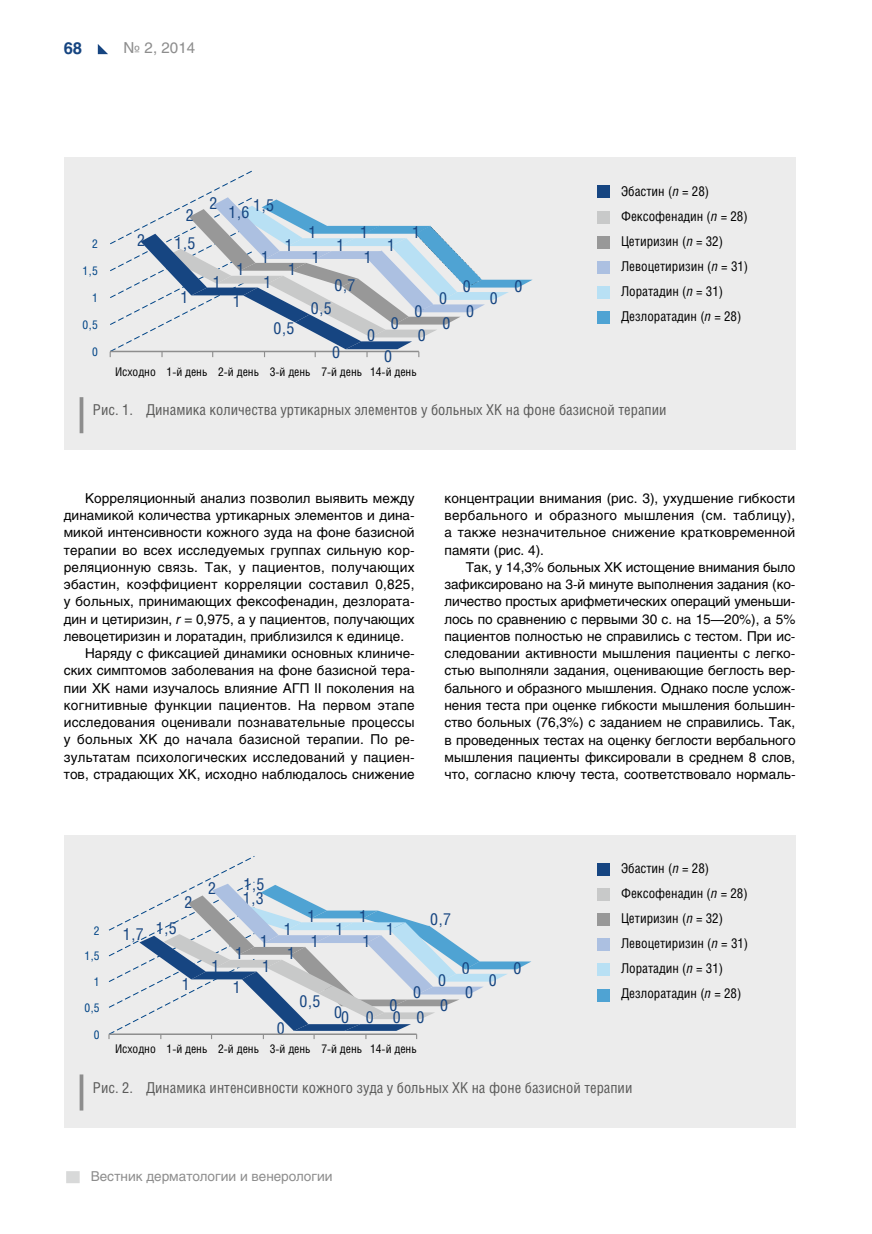
<style>
.page{position:relative;width:872px;height:1234px;background:#fff}
.page>*{position:absolute;margin:0;border:0;box-sizing:border-box;transform-origin:0 0}
.t1{font:16.5px "Helios Cond C";color:#164581}
.t2{font:700 16.5px "Helios C";color:#164581}
.t3{font:15px "Helios Cond C";color:#5a5a59}
.t4{font:15px "Helios C";color:#8d8d8d}
.t5{font:13.5px/17.2px "Helios C";letter-spacing:.005em;color:#000;text-align:justify}
.t6{font:13.5px/25px "Helios Cond C";color:#000}
.t7{font:13.5px "Helios C";color:#8d8d8d}
.t8{font:12px "Helios Cond C";color:#000}
.t9{font:12px "Helios Cond C";color:#004486}
.s1{font-style:italic}
</style>
<div class="page">
<div style="left:66px;top:1170px;width:14px;height:12px;background:#d8d9d9"></div>
<svg style="left:98px;top:44px;width:10px;height:10px"></svg>
<div style="left:64px;top:157px;width:731px;height:293px;background:#ececec"></div>
<hr style="left:80px;top:397px;width:3px;height:36px;background:#8d8d8d">
<svg style="left:110px;top:170px;width:422px;height:187px"></svg>
<div style="left:597px;top:236px;width:12px;height:12px;background:#989898"></div>
<div style="left:597px;top:210px;width:12px;height:13px;background:#c8c9c9"></div>
<div style="left:597px;top:261px;width:12px;height:13px;background:#acc0e1"></div>
<div style="left:597px;top:311px;width:12px;height:13px;background:#4fa3d3"></div>
<div style="left:597px;top:286px;width:12px;height:13px;background:#b8e0f4"></div>
<div style="left:597px;top:185px;width:12px;height:13px;background:#164581"></div>
<div style="left:64px;top:834px;width:731px;height:293px;background:#ececec"></div>
<hr style="left:80px;top:1074px;width:3px;height:36px;background:#8d8d8d">
<div style="left:597px;top:912px;width:12px;height:13px;background:#989898"></div>
<div style="left:597px;top:887px;width:12px;height:13px;background:#c8c9c9"></div>
<div style="left:597px;top:938px;width:12px;height:12px;background:#acc0e1"></div>
<div style="left:597px;top:988px;width:12px;height:13px;background:#4fa3d3"></div>
<div style="left:597px;top:963px;width:12px;height:13px;background:#b8e0f4"></div>
<div style="left:597px;top:862px;width:12px;height:13px;background:#164581"></div>
<svg style="left:108px;top:856px;width:423px;height:182px"></svg>
<p class="t2" style="left:64px;top:38px;width:20px">68</p>
<p class="t4" style="left:124px;top:39px;width:73px">№ 2, 2014</p>
<p class="t1" style="left:186px;top:205px;width:9px">2</p>
<p class="t1" style="left:209px;top:193px;width:9px">2</p>
<p class="t1" style="left:253px;top:195px;width:22px">1,5</p>
<p class="t1" style="left:228px;top:202px;width:22px">1,6</p>
<p class="t9" style="left:92px;top:237px;width:7px">2</p>
<p class="t9" style="left:83px;top:264px;width:17px">1,5</p>
<p class="t9" style="left:92px;top:290px;width:7px">1</p>
<p class="t9" style="left:83px;top:317px;width:17px">0,5</p>
<p class="t1" style="left:137px;top:230px;width:9px">2</p>
<p class="t1" style="left:308px;top:222px;width:9px">1</p>
<p class="t1" style="left:360px;top:222px;width:9px">1</p>
<p class="t1" style="left:412px;top:222px;width:9px">1</p>
<p class="t1" style="left:174px;top:233px;width:22px">1,5</p>
<p class="t1" style="left:285px;top:235px;width:9px">1</p>
<p class="t1" style="left:336px;top:235px;width:9px">1</p>
<p class="t1" style="left:387px;top:235px;width:9px">1</p>
<p class="t1" style="left:261px;top:247px;width:9px">1</p>
<p class="t1" style="left:312px;top:247px;width:9px">1</p>
<p class="t1" style="left:364px;top:247px;width:9px">1</p>
<p class="t1" style="left:236px;top:259px;width:9px">1</p>
<p class="t1" style="left:288px;top:259px;width:9px">1</p>
<p class="t1" style="left:213px;top:272px;width:9px">1</p>
<p class="t1" style="left:263px;top:272px;width:9px">1</p>
<p class="t1" style="left:334px;top:275px;width:22px">0,7</p>
<p class="t1" style="left:463px;top:276px;width:9px">0</p>
<p class="t1" style="left:514px;top:276px;width:9px">0</p>
<p class="t1" style="left:180px;top:287px;width:9px">1</p>
<p class="t1" style="left:233px;top:291px;width:9px">1</p>
<p class="t1" style="left:439px;top:288px;width:9px">0</p>
<p class="t1" style="left:490px;top:288px;width:9px">0</p>
<p class="t1" style="left:311px;top:298px;width:22px">0,5</p>
<p class="t1" style="left:414px;top:301px;width:9px">0</p>
<p class="t1" style="left:466px;top:301px;width:9px">0</p>
<p class="t1" style="left:391px;top:313px;width:9px">0</p>
<p class="t1" style="left:442px;top:313px;width:9px">0</p>
<p class="t1" style="left:273px;top:318px;width:22px">0,5</p>
<p class="t1" style="left:367px;top:325px;width:9px">0</p>
<p class="t1" style="left:418px;top:325px;width:9px">0</p>
<p class="t9" style="left:92px;top:344px;width:7px">0</p>
<p class="t1" style="left:332px;top:342px;width:9px">0</p>
<p class="t1" style="left:384px;top:346px;width:9px">0</p>
<p class="t8" style="left:115px;top:364px;width:303px">Исходно 1-й день 2-й день 3-й день 7-й день 14-й день</p>
<p class="t6" style="left:621px;top:178px;width:129px">Эбастин (<span class="s1">n</span> = 28)<br>Фексофенадин (<span class="s1">n</span> = 28)<br>Цетиризин (<span class="s1">n</span> = 32)<br>Левоцетиризин (<span class="s1">n</span> = 31)<br>Лоратадин (<span class="s1">n</span> = 31)<br>Дезлоратадин (<span class="s1">n</span> = 28)</p>
<p class="t3" style="left:93px;top:401px;width:575px">Рис. 1. Динамика количества уртикарных элементов у больных ХК на фоне базисной терапии</p>
<p class="t5" style="left:85px;top:489px;width:331px">Корреляционный анализ позволил выявить между</p>
<p class="t5" style="left:64px;top:506px;width:352px">динамикой количества уртикарных элементов и дина-</p>
<p class="t5" style="left:64px;top:523px;width:352px">микой интенсивности кожного зуда на фоне базисной</p>
<p class="t5" style="left:64px;top:541px;width:352px">терапии во всех исследуемых группах сильную кор-</p>
<p class="t5" style="left:64px;top:558px;width:352px">реляционную связь. Так, у пациентов, получающих</p>
<p class="t5" style="left:64px;top:575px;width:352px">эбастин, коэффициент корреляции составил 0,825,</p>
<p class="t5" style="left:64px;top:592px;width:352px">у больных, принимающих фексофенадин, дезлората-</p>
<p class="t5" style="left:64px;top:610px;width:352px">дин и цетиризин, <span class="s1">r</span> = 0,975, а у пациентов, получающих</p>
<p class="t5" style="left:64px;top:627px;width:342px">левоцетиризин и лоратадин, приблизился к единице.</p>
<p class="t5" style="left:85px;top:644px;width:331px">Наряду с фиксацией динамики основных клиниче-</p>
<p class="t5" style="left:64px;top:661px;width:352px">ских симптомов заболевания на фоне базисной тера-</p>
<p class="t5" style="left:64px;top:679px;width:352px">пии ХК нами изучалось влияние АГП II поколения на</p>
<p class="t5" style="left:64px;top:696px;width:352px">когнитивные функции пациентов. На первом этапе</p>
<p class="t5" style="left:64px;top:713px;width:352px">исследования оценивали познавательные процессы</p>
<p class="t5" style="left:64px;top:730px;width:352px">у больных ХК до начала базисной терапии. По ре-</p>
<p class="t5" style="left:64px;top:748px;width:352px">зультатам психологических исследований у пациен-</p>
<p class="t5" style="left:64px;top:765px;width:352px">тов, страдающих ХК, исходно наблюдалось снижение</p>
<p class="t5" style="left:444px;top:489px;width:352px">концентрации внимания (рис. 3), ухудшение гибкости вербального и образного мышления (см. таблицу), а также незначительное снижение кратковременной памяти (рис. 4).</p>
<p class="t5" style="left:444px;top:558px;width:353px;text-indent:21px">Так, у 14,3% больных ХК истощение внимания было зафиксировано на 3-й минуте выполнения задания (ко&shy;личество простых арифметических операций уменьши&shy;лось по сравнению с первыми 30 с. на 15—20%), а 5% пациентов полностью не справились с тестом. При ис&shy;следовании активности мышления пациенты с легко&shy;стью выполняли задания, оценивающие беглость вер&shy;бального и образного мышления. Однако после услож&shy;нения теста при оценке гибкости мышления большин&shy;ство больных (76,3%) с заданием не справились. Так, в проведенных тестах на оценку беглости вербального мышления пациенты фиксировали в среднем 8 слов, что, согласно ключу теста, соответствовало нормаль-</p>
<p class="t1" style="left:184px;top:891px;width:9px">2</p>
<p class="t1" style="left:208px;top:878px;width:9px">2</p>
<p class="t1" style="left:243px;top:874px;width:22px">1,5</p>
<p class="t1" style="left:243px;top:888px;width:22px">1,3</p>
<p class="t9" style="left:94px;top:922px;width:7px">2</p>
<p class="t9" style="left:84px;top:948px;width:17px">1,5</p>
<p class="t9" style="left:94px;top:974px;width:7px">1</p>
<p class="t9" style="left:84px;top:1000px;width:17px">0,5</p>
<p class="t9" style="left:94px;top:1026px;width:7px">0</p>
<p class="t1" style="left:123px;top:923px;width:22px">1,7</p>
<p class="t1" style="left:307px;top:906px;width:9px">1</p>
<p class="t1" style="left:359px;top:906px;width:9px">1</p>
<p class="t1" style="left:430px;top:909px;width:22px">0,7</p>
<p class="t1" style="left:156px;top:917px;width:22px">1,5</p>
<p class="t1" style="left:284px;top:918px;width:9px">1</p>
<p class="t1" style="left:335px;top:918px;width:9px">1</p>
<p class="t1" style="left:386px;top:918px;width:9px">1</p>
<p class="t1" style="left:260px;top:930px;width:9px">1</p>
<p class="t1" style="left:311px;top:930px;width:9px">1</p>
<p class="t1" style="left:362px;top:930px;width:9px">1</p>
<p class="t1" style="left:235px;top:943px;width:9px">1</p>
<p class="t1" style="left:287px;top:943px;width:9px">1</p>
<p class="t1" style="left:211px;top:955px;width:9px">1</p>
<p class="t1" style="left:262px;top:955px;width:9px">1</p>
<p class="t1" style="left:462px;top:957px;width:9px">0</p>
<p class="t1" style="left:513px;top:957px;width:9px">0</p>
<p class="t1" style="left:438px;top:970px;width:9px">0</p>
<p class="t1" style="left:489px;top:970px;width:9px">0</p>
<p class="t1" style="left:182px;top:973px;width:9px">1</p>
<p class="t1" style="left:233px;top:977px;width:9px">1</p>
<p class="t1" style="left:413px;top:982px;width:9px">0</p>
<p class="t1" style="left:465px;top:982px;width:9px">0</p>
<p class="t1" style="left:299px;top:991px;width:22px">0,5</p>
<p class="t1" style="left:389px;top:994px;width:9px">0</p>
<p class="t1" style="left:440px;top:994px;width:9px">0</p>
<p class="t1" style="left:334px;top:1002px;width:9px">0</p>
<p class="t1" style="left:366px;top:1007px;width:9px">0</p>
<p class="t1" style="left:416px;top:1007px;width:9px">0</p>
<p class="t1" style="left:341px;top:1007px;width:9px">0</p>
<p class="t1" style="left:393px;top:1007px;width:9px">0</p>
<p class="t1" style="left:277px;top:1017px;width:9px">0</p>
<p class="t6" style="left:621px;top:855px;width:129px">Эбастин (<span class="s1">n</span> = 28)<br>Фексофенадин (<span class="s1">n</span> = 28)<br>Цетиризин (<span class="s1">n</span> = 32)<br>Левоцетиризин (<span class="s1">n</span> = 31)<br>Лоратадин (<span class="s1">n</span> = 31)<br>Дезлоратадин (<span class="s1">n</span> = 28)</p>
<p class="t8" style="left:115px;top:1041px;width:303px">Исходно 1-й день 2-й день 3-й день 7-й день 14-й день</p>
<p class="t3" style="left:93px;top:1078px;width:541px">Рис. 2. Динамика интенсивности кожного зуда у больных ХК на фоне базисной терапии</p>
<p class="t7" style="left:91px;top:1168px;width:243px">Вестник дерматологии и венерологии</p>
</div>
